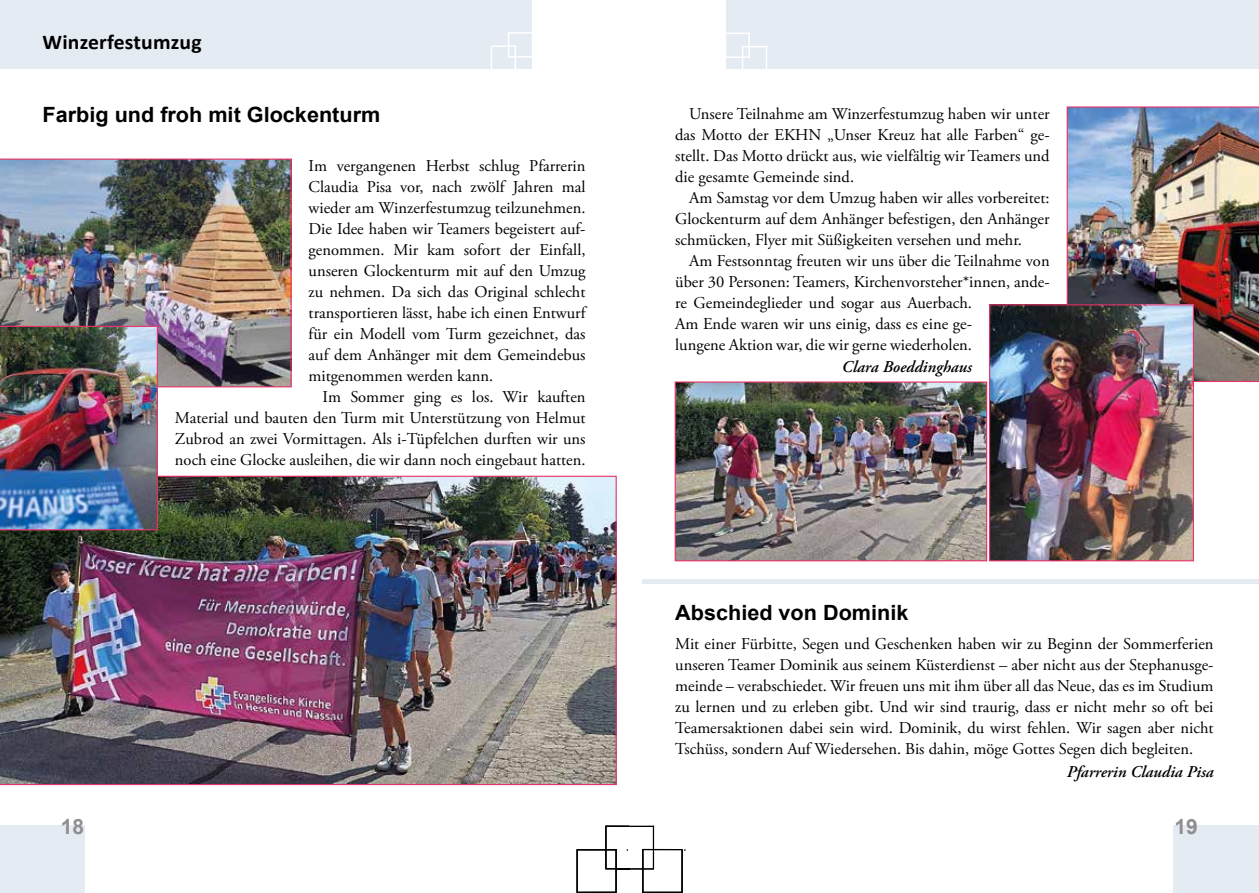
<style>
.page{position:relative;width:1259px;height:893px;background:#fff}
.page>*{position:absolute;margin:0;border:0;box-sizing:border-box;transform-origin:0 0}
.t1{font:700 21px "Arial";color:#000}
.t2{font:700 21px "Calibri";letter-spacing:.01em;color:#000}
.t3{font:700 21px "Arial";color:#8f8e92}
.t4{font:16.5px/21px "Adobe Garamond Pro";color:#000;text-align:justify}
.t5{font:italic 600 16.5px "Adobe Garamond Pro";color:#000}
</style>
<div class="page">
<div style="left:0;top:826px;width:85px;height:67px;background:#e5ebf3"></div>
<div style="left:0;top:0;width:531px;height:69px;background:#e5ebf3"></div>
<svg style="left:491px;top:31px;width:41px;height:38px"></svg>
<div style="left:1173px;top:826px;width:86px;height:67px;background:#e5ebf3"></div>
<div style="left:726px;top:0;width:533px;height:69px;background:#e5ebf3"></div>
<svg style="left:726px;top:33px;width:41px;height:36px"></svg>
<svg style="left:576px;top:825px;width:109px;height:68px"></svg>
<div style="left:642px;top:579px;width:617px;height:5px;background:#e5ebf3"></div>
<img style="left:1066px;top:106px;width:193px;height:276px">
<img style="left:991px;top:306px;width:201px;height:253px">
<div style="left:989px;top:304px;width:205px;height:257px;border:1px solid #e83368"></div>
<img style="left:0;top:159px;width:292px;height:228px">
<img style="left:0;top:476px;width:617px;height:309px">
<img style="left:0;top:326px;width:158px;height:204px">
<img style="left:676px;top:383px;width:309px;height:176px">
<div style="left:674px;top:381px;width:313px;height:180px;border:1px solid #e83368"></div>
<p class="t2" style="left:43px;top:27px;width:161px">Winzerfestumzug</p>
<p class="t1" style="left:43px;top:100px;width:339px">Farbig und froh mit Glockenturm</p>
<p class="t4" style="left:309px;top:156px;width:278px">Im vergangenen Herbst schlug Pfarrerin Claudia Pisa vor, nach zwölf Jahren mal wieder am Winzerfestumzug teilzunehmen.<br>Die Idee haben wir Teamers begeistert auf&shy;genommen. Mir kam sofort der Einfall, unseren Glockenturm mit auf den Umzug zu nehmen. Da sich das Original schlecht transportieren lässt, habe ich einen Entwurf für ein Modell vom Turm gezeichnet, das auf dem Anhänger mit dem Gemeindebus mitgenommen werden kann.</p>
<p class="t4" style="left:175px;top:387px;width:412px;text-indent:148px">Im Sommer ging es los. Wir kauften Material und bauten den Turm mit Unterstützung von Helmut Zubrod an zwei Vormittagen. Als i-Tüpfelchen durften wir uns noch eine Glocke ausleihen, die wir dann noch eingebaut hatten.</p>
<p class="t4" style="left:675px;top:104px;width:376px;text-indent:14px">Unsere Teilnahme am Winzerfestumzug haben wir unter das Motto der EKHN „Unser Kreuz hat alle Farben“ ge&shy;stellt. Das Motto drückt aus, wie vielfältig wir Teamers und die gesamte Gemeinde sind.</p>
<p class="t4" style="left:675px;top:188px;width:376px;text-indent:14px">Am Samstag vor dem Umzug haben wir alles vorbereitet:<br>Glockenturm auf dem Anhänger befestigen, den Anhänger schmücken, Flyer mit Süßigkeiten versehen und mehr.</p>
<p class="t4" style="left:675px;top:251px;width:376px;text-align:left;text-indent:14px">Am Festsonntag freuten wir uns über die Teilnahme von über 30 Personen: Teamers, Kirchenvorsteher*innen, ande&shy;re Gemeindeglieder und sogar aus Auerbach.<br>Am Ende waren wir uns einig, dass es eine ge-<br>lungene Aktion war, die wir gerne wiederholen.</p>
<p class="t5" style="left:842px;top:358px;width:132px">Clara Boeddinghaus</p>
<p class="t1" style="left:675px;top:598px;width:235px">Abschied von Dominik</p>
<p class="t4" style="left:675px;top:634px;width:540px">Mit einer Fürbitte, Segen und Geschenken haben wir zu Beginn der Sommerferien unseren Teamer Dominik aus seinem Küsterdienst – aber nicht aus der Stephanusge&shy;meinde – verabschiedet. Wir freuen uns mit ihm über all das Neue, das es im Studium zu lernen und zu erleben gibt. Und wir sind traurig, dass er nicht mehr so oft bei Teamersaktionen dabei sein wird. Dominik, du wirst fehlen. Wir sagen aber nicht Tschüss, sondern Auf Wiedersehen. Bis dahin, möge Gottes Segen dich begleiten.</p>
<p class="t5" style="left:1066px;top:762px;width:148px">Pfarrerin Claudia Pisa</p>
<p class="t3" style="left:61px;top:811px;width:25px">18</p>
<p class="t3" style="left:1174px;top:811px;width:25px">19</p>
</div>
